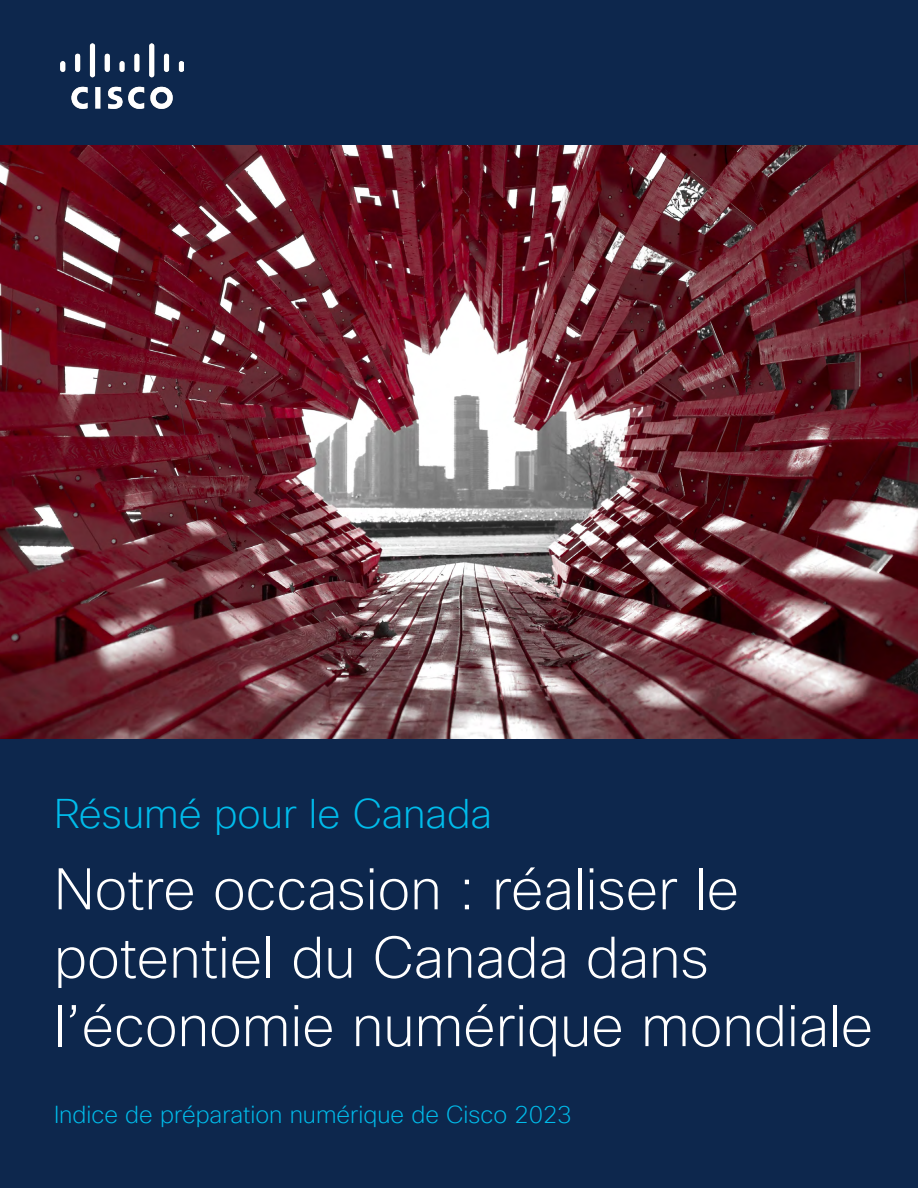
<style>
.page{position:relative;width:918px;height:1188px;background:#fff}
.page>*{position:absolute;margin:0;border:0;box-sizing:border-box;transform-origin:0 0}
.t1{font:200 57px/68.4px "Cisco Sans TT";color:#fff}
.t2{font:200 40.5px "Cisco Sans TT";color:#00bceb}
.t3{font:200 24px "Cisco Sans TT";color:#00bceb}
</style>
<div class="page">
<img style="left:0;top:145px;width:918px;height:595px">
<div style="left:0;top:0;width:918px;height:145px;background:#0d274d"></div>
<div style="left:0;top:740px;width:918px;height:448px;background:#0d274d"></div>
<img style="left:61px;top:44px;width:122px;height:64px">
<p class="t2" style="left:54px;top:788px;width:439px">Résumé pour le Canada</p>
<p class="t1" style="left:54px;top:857px;width:821px">Notre occasion : réaliser le potentiel du Canada dans l’économie numérique mondiale</p>
<p class="t3" style="left:54px;top:1099px;width:519px">Indice de préparation numérique de Cisco 2023</p>
</div>
